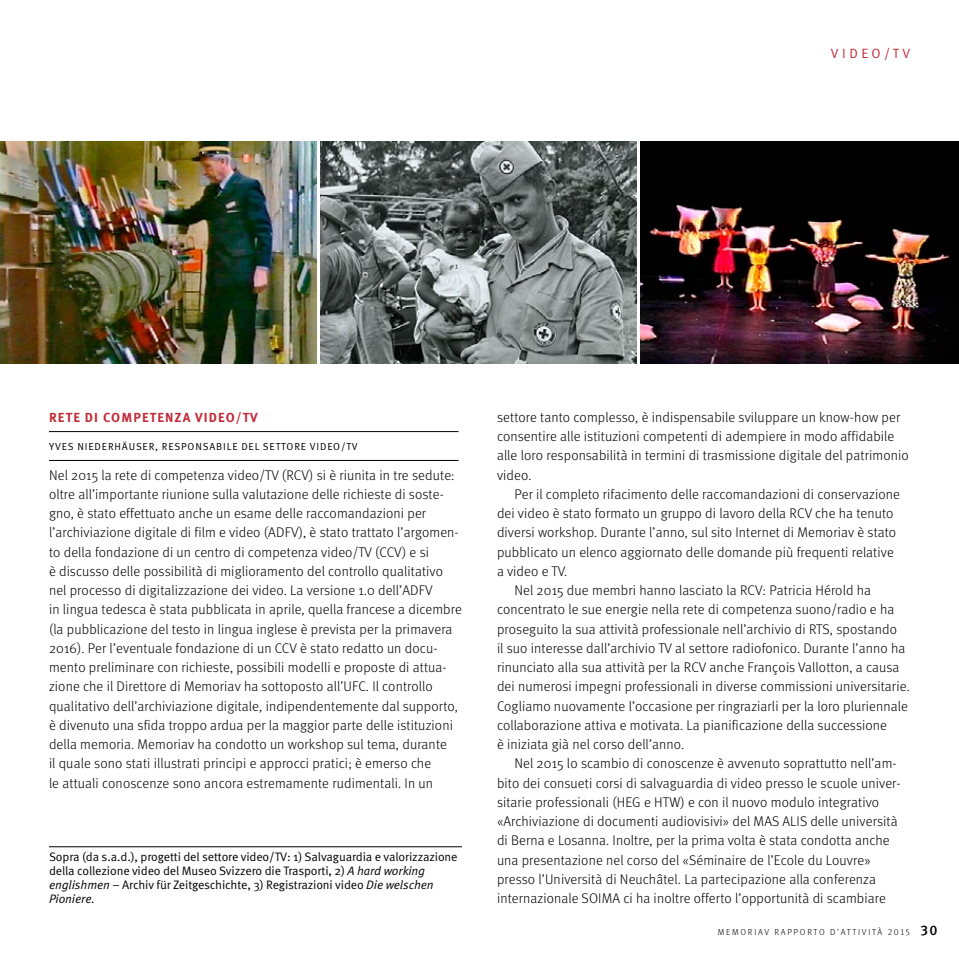
<style>
.page{position:relative;width:959px;height:959px;background:#fff}
.page>*{position:absolute;margin:0;border:0;box-sizing:border-box;transform-origin:0 0}
.t1{font:300 14px/19.2px "Meta";letter-spacing:.01em;color:#000}
.t2{font:13.47px "Meta Pro";letter-spacing:.25em;color:#c12b39}
.t3{font:700 13.12px "Meta Pro";letter-spacing:.085em;color:#c12b39}
.t4{font:12.25px/14px "Meta Pro";letter-spacing:-.01em;color:#000}
.t5{font:10.15px "Meta Pro";letter-spacing:.085em;color:#000}
.t6{font:8.75px "Meta Light LF";letter-spacing:.2em;color:#000}
.s1{font-style:italic}
.s2{font-family:"Meta Pro";font-weight:500;font-size:14px}
</style>
<div class="page">
<img style="left:0;top:142px;width:317px;height:222px">
<hr style="left:49px;top:431px;width:409px;height:1px;background:#000">
<hr style="left:49px;top:460px;width:409px;height:1px;background:#000">
<img style="left:320px;top:142px;width:317px;height:222px">
<img style="left:640px;top:142px;width:319px;height:222px">
<hr style="left:49px;top:846px;width:413px;height:1px;background:#000">
<p class="t2" style="left:831px;top:45px;width:80px">Video/TV</p>
<p class="t3" style="left:49px;top:409px;width:210px">RETE DI COMPETENZA VI DEO/TV</p>
<p class="t5" style="left:49px;top:440px;width:310px">Yves Niederhäuser, Responsab ile del settore video/TV</p>
<p class="t1" style="left:49px;top:465px;width:414px">Nel 2015 la rete di competenza video/TV (RCV) si è riunita in tre sedute: oltre all’importante riunione sulla valutazione delle richieste di soste&shy;gno, è stato effettuato anche un esame delle raccomandazioni per l’archiviazione digitale di film e video (ADFV), è stato trattato l’argomen&shy;to della fondazione di un centro di competenza video/TV (CCV) e si<br>è discusso delle possibilità di miglioramento del controllo qualitativo nel processo di digitalizzazione dei video. La versione 1.0 dell’ADFV<br>in lingua tedesca è stata pubblicata in aprile, quella francese a dicembre (la pubblicazione del testo in lingua inglese è prevista per la primavera 2016). Per l’eventuale fondazione di un CCV è stato redatto un docu&shy;mento preliminare con richieste, possibili modelli e proposte di attua&shy;zione che il Direttore di Memoriav ha sottoposto all’UFC. Il controllo qualitativo dell’archiviazione digitale, indipendentemente dal supporto, è divenuto una sfida troppo ardua per la maggior parte delle istituzioni della memoria. Memoriav ha condotto un workshop sul tema, durante<br>il quale sono stati illustrati principi e approcci pratici; è emerso che<br>le attuali conoscenze sono ancora estremamente rudimentali. In un</p>
<p class="t4" style="left:49px;top:850px;width:410px">Sopra (da s.a.d.), progetti del settore video/TV: 1) Salvaguardia e valorizzazione della collezione video del Museo Svizzero die Trasporti, 2) <span class="s1">A hard working englishmen</span> – Archiv für Zeitgeschichte, 3) Registrazioni video <span class="s1">Die welschen Pioniere.</span></p>
<p class="t1" style="left:497px;top:407px;width:413px">settore tanto complesso, è indispensabile sviluppare un know-how per consentire alle istituzioni competenti di adempiere in modo affidabile alle loro responsabilità in termini di trasmissione digitale del patrimonio video.</p>
<p class="t1" style="left:514px;top:484px;width:387px">Per il completo rifacimento delle raccomandazioni di conservazione</p>
<p class="t1" style="left:497px;top:503px;width:398px">dei video è stato formato un gruppo di lavoro della RCV che ha tenuto</p>
<p class="t1" style="left:497px;top:523px;width:401px">diversi workshop. Durante l’anno, sul sito Internet di Memoriav è stato</p>
<p class="t1" style="left:497px;top:542px;width:398px">pubblicato un elenco aggiornato delle domande più frequenti relative</p>
<p class="t1" style="left:497px;top:561px;width:72px">a video e TV.</p>
<p class="t1" style="left:514px;top:580px;width:358px">Nel 2015 due membri hanno lasciato la RCV: Patricia Hérold ha</p>
<p class="t1" style="left:497px;top:600px;width:399px">concentrato le sue energie nella rete di competenza suono/radio e ha</p>
<p class="t1" style="left:497px;top:619px;width:401px">proseguito la sua attività professionale nell’archivio di RTS, spostando</p>
<p class="t1" style="left:497px;top:638px;width:410px">il suo interesse dall’archivio TV al settore radiofonico. Durante l’anno ha</p>
<p class="t1" style="left:497px;top:657px;width:404px">rinunciato alla sua attività per la RCV anche François Vallotton, a causa</p>
<p class="t1" style="left:497px;top:677px;width:414px">dei numerosi impegni professionali in diverse commissioni universitarie.</p>
<p class="t1" style="left:497px;top:696px;width:412px">Cogliamo nuovamente l’occasione per ringraziarli per la loro pluriennale</p>
<p class="t1" style="left:497px;top:715px;width:392px">collaborazione attiva e motivata. La pianificazione della successione</p>
<p class="t1" style="left:497px;top:734px;width:189px">è iniziata già nel corso dell’anno.</p>
<p class="t1" style="left:514px;top:754px;width:382px">Nel 2015 lo scambio di conoscenze è avvenuto soprattutto nell’am-</p>
<p class="t1" style="left:497px;top:773px;width:404px">bito dei consueti corsi di salvaguardia di video presso le scuole univer-</p>
<p class="t1" style="left:497px;top:792px;width:384px">sitarie professionali (HEG e HTW) e con il nuovo modulo integrativo</p>
<p class="t1" style="left:497px;top:811px;width:402px">«Archiviazione di documenti audiovisivi» del MAS ALIS delle università</p>
<p class="t1" style="left:497px;top:831px;width:394px">di Berna e Losanna. Inoltre, per la prima volta è stata condotta anche</p>
<p class="t1" style="left:497px;top:850px;width:375px">una presentazione nel corso del «Séminaire de l’Ecole du Louvre»</p>
<p class="t1" style="left:497px;top:869px;width:381px">presso l’Università di Neuchâtel. La partecipazione alla conferenza</p>
<p class="t1" style="left:497px;top:888px;width:390px">internazionale SOIMA ci ha inoltre offerto l’opportunità di scambiare</p>
<p class="t6" style="left:718px;top:926px;width:221px">MEM ORIAV R APPORTO D’ATTIVITÀ 2015 <span class="s2">30</span></p>
</div>
